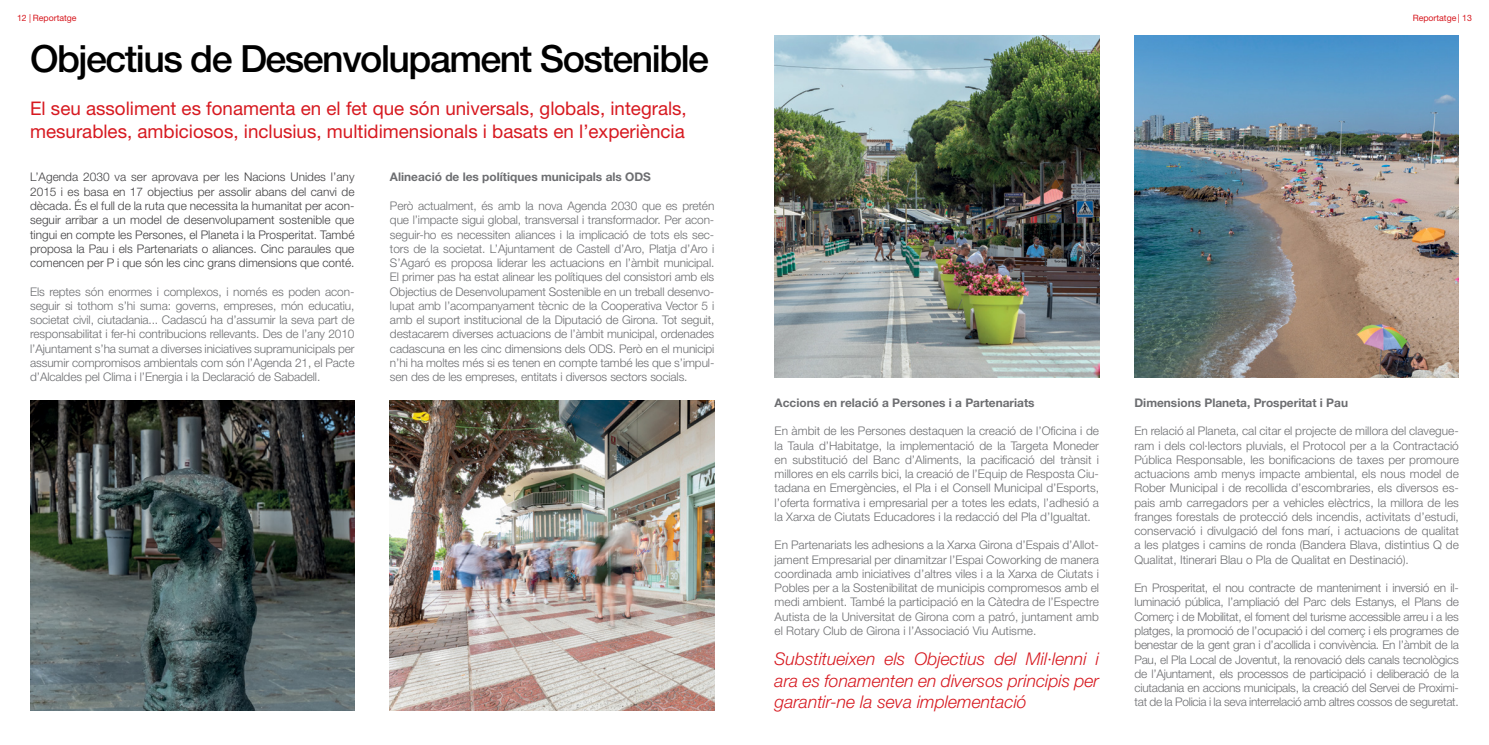
<style>
.page{position:relative;width:1489px;height:745px;background:#fff}
.page>*{position:absolute;margin:0;border:0;box-sizing:border-box;transform-origin:0 0}
.t1{font:500 37.5px "Helvetica Neue LT Std";letter-spacing:-.04em;color:#000}
.t2{font:18.75px/22.5px "Helvetica Neue LT Std";color:#d71920}
.t3{font:italic 300 17.5px/21.2px "Helvetica Neue LT Std";color:#d71920;text-align:justify}
.t4{font:300 11.88px/14.2px "Helvetica Neue LT Std";letter-spacing:-.02em;color:#6d6e71;text-align:justify}
.t5{font:300 11.88px/14.2px "Helvetica Neue LT Std";color:#414042;text-align:justify}
.t6{font:700 11.88px "Helvetica Neue LT Std";color:#6d6e71}
.t7{font:8.75px "Helvetica Neue LT Std";color:#d71920}
</style>
<div class="page">
<img style="left:774px;top:35px;width:324px;height:342px">
<img style="left:1134px;top:35px;width:324px;height:342px">
<img style="left:30px;top:400px;width:324px;height:309px">
<img style="left:390px;top:400px;width:324px;height:309px">
<p class="t7" style="left:17px;top:13px;width:61px">12 | Reportatge</p>
<p class="t7" style="left:1412px;top:13px;width:61px">Reportatge | 13</p>
<h1 class="t1" style="left:30px;top:36px;width:680px">Objectius de Desenvolupament Sostenible</h1>
<h2 class="t2" style="left:30px;top:97px;width:658px">El seu assoliment es fonamenta en el fet que són universals, globals, integrals, mesurables, ambiciosos, inclusius, multidimensionals i basats en l’experiència</h2>
<p class="t5" style="left:30px;top:170px;width:326px">L’Agenda 2030 va ser aprovava per les Nacions Unides l’any 2015 i es basa en 17 objectius per assolir abans del canvi de dècada. És el full de la ruta que necessita la humanitat per acon&shy;seguir arribar a un model de desenvolupament sostenible que tingui en compte les Persones, el Planeta i la Prosperitat. També proposa la Pau i els Partenariats o aliances. Cinc paraules que comencen per P i que són les cinc grans dimensions que conté.</p>
<p class="t4" style="left:30px;top:284px;width:326px">Els reptes són enormes i complexos, i només es poden acon&shy;seguir si tothom s’hi suma: governs, empreses, món educatiu, societat civil, ciutadania... Cadascú ha d’assumir la seva part de responsabilitat i fer-hi contribucions rellevants. Des de l’any 2010 l’Ajuntament s’ha sumat a diverses iniciatives supramunicipals per assumir compromisos ambientals com són l’Agenda 21, el Pacte d’Alcaldes pel Clima i l’Energia i la Declaració de Sabadell.</p>
<p class="t6" style="left:1134px;top:395px;width:215px">Dimensions Planeta, Prosperitat i Pau</p>
<p class="t4" style="left:1134px;top:423px;width:326px">En relació al Planeta, cal citar el projecte de millora del clavegue&shy;ram i dels col·lectors pluvials, el Protocol per a la Contractació Pública Responsable, les bonificacions de taxes per promoure actuacions amb menys impacte ambiental, els nous model de Rober Municipal i de recollida d’escombraries, els diversos es&shy;pais amb carregadors per a vehicles elèctrics, la millora de les franges forestals de protecció dels incendis, activitats d’estudi, conservació i divulgació del fons marí, i actuacions de qualitat a les platges i camins de ronda (Bandera Blava, distintius Q de Qualitat, Itinerari Blau o Pla de Qualitat en Destinació).</p>
<p class="t4" style="left:1134px;top:580px;width:326px;text-align:left">En Prosperitat, el nou contracte de manteniment i inversió en il· luminació pública, l’ampliació del Parc dels Estanys, el Plans de Comerç i de Mobilitat, el foment del turisme accessible arreu i a les platges, la promoció de l’ocupació i del comerç i els programes de benestar de la gent gran i d’acollida i convivència. En l’àmbit de la Pau, el Pla Local de Joventut, la renovació dels canals tecnològics de l’Ajuntament, els processos de participació i deliberació de la ciutadania en accions municipals, la creació del Servei de Proximi&shy;tat de la Policia i la seva interrelació amb altres cossos de seguretat.</p>
<p class="t6" style="left:390px;top:170px;width:262px">Alineació de les polítiques municipals als ODS</p>
<p class="t4" style="left:390px;top:198px;width:326px">Però actualment, és amb la nova Agenda 2030 que es pretén que l’impacte sigui global, transversal i transformador. Per acon&shy;seguir-ho es necessiten aliances i la implicació de tots els sec&shy;tors de la societat. L’Ajuntament de Castell d’Aro, Platja d’Aro i S’Agaró es proposa liderar les actuacions en l’àmbit municipal.<br>El primer pas ha estat alinear les polítiques del consistori amb els Objectius de Desenvolupament Sostenible en un treball desenvo&shy;lupat amb l’acompanyament tècnic de la Cooperativa Vector 5 i amb el suport institucional de la Diputació de Girona. Tot seguit, destacarem diverses actuacions de l’àmbit municipal, ordenades cadascuna en les cinc dimensions dels ODS. Però en el municipi n’hi ha moltes més si es tenen en compte també les que s’impul&shy;sen des de les empreses, entitats i diversos sectors socials.</p>
<p class="t6" style="left:774px;top:395px;width:261px">Accions en relació a Persones i a Partenariats</p>
<p class="t4" style="left:774px;top:423px;width:326px">En àmbit de les Persones destaquen la creació de l’Oficina i de la Taula d’Habitatge, la implementació de la Targeta Moneder en substitució del Banc d’Aliments, la pacificació del trànsit i millores en els carrils bici, la creació de l’Equip de Resposta Ciu&shy;tadana en Emergències, el Pla i el Consell Municipal d’Esports, l’oferta formativa i empresarial per a totes les edats, l’adhesió a la Xarxa de Ciutats Educadores i la redacció del Pla d’Igualtat.</p>
<p class="t4" style="left:774px;top:537px;width:326px">En Partenariats les adhesions a la Xarxa Girona d’Espais d’Allot&shy;jament Empresarial per dinamitzar l’Espai Coworking de manera coordinada amb iniciatives d’altres viles i a la Xarxa de Ciutats i Pobles per a la Sostenibilitat de municipis compromesos amb el medi ambient. També la participació en la Càtedra de l’Espectre Autista de la Universitat de Girona com a patró, juntament amb el Rotary Club de Girona i l’Associació Viu Autisme.</p>
<h3 class="t3" style="left:774px;top:647px;width:326px">Substitueixen els Objectius del Mil·lenni i ara es fonamenten en diversos principis per garantir-ne la seva implementació</h3>
</div>
